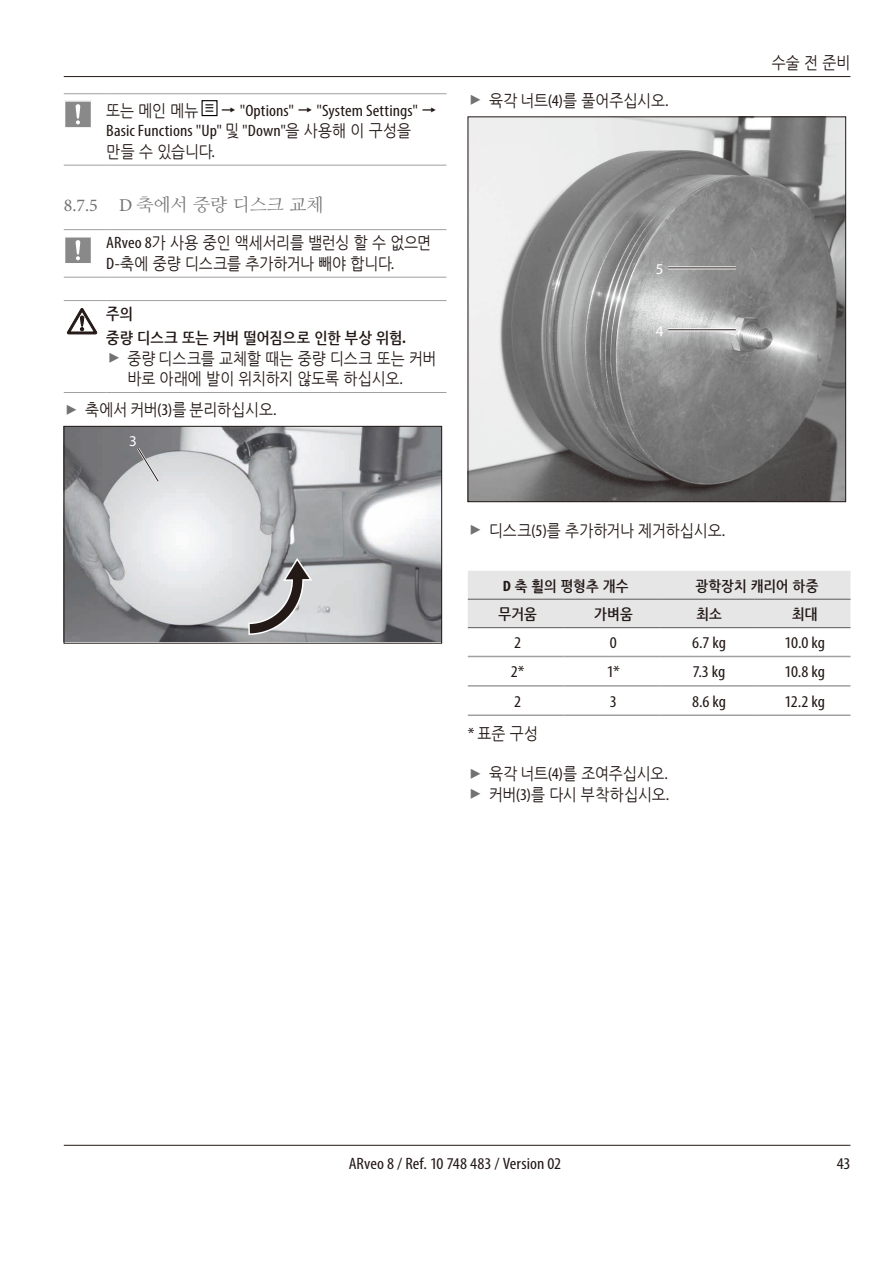
<style>
.page{position:relative;width:893px;height:1263px;background:#fff}
.page>*{position:absolute;margin:0;border:0;box-sizing:border-box;transform-origin:0 0}
.t1{font:18px "Nanum Myeongjo";color:#727272}
.Leica_Grundtext{font:16.5px/20.2px "Nanum Gothic";letter-spacing:-.005em;color:#231916;scale:.9 1}
.Leica_Grundtext-2{font:condensed 16.5px/20.2px "Myriad Pro";letter-spacing:.005em;color:#231916;scale:1.1 1}
.Warnhinweis_Quelle{font:700 15.75px "Nanum Gothic";color:#231916;scale:.9 1}
.Warnhinweis_Gefahr{font:700 15.75px "Nanum Gothic";color:#231916;scale:.9 1}
.Leica_Tabelle_Kopfz{font:700 15px "Nanum Gothic";letter-spacing:.01em;color:#231916;scale:.9 1}
.t2{font:15px "Myriad Pro";color:#fff}
.s1{font-family:"Nanum Gothic";font-stretch:normal}
.s2{font-family:"Minion Pro"}
.s3{font-family:"Myriad Pro";font-stretch:condensed}
</style>
<div class="page">
<hr style="left:64px;top:76px;width:786px;height:1px;background:#231916">
<hr style="left:64px;top:1145px;width:786px;height:1px;background:#231916">
<hr style="left:64px;top:93px;width:42px;height:1px;background:#a0a0a1">
<hr style="left:106px;top:93px;width:340px;height:1px;background:#a0a0a1">
<hr style="left:64px;top:165px;width:42px;height:1px;background:#a0a0a1">
<hr style="left:106px;top:165px;width:340px;height:1px;background:#a0a0a1">
<svg style="left:64px;top:100px;width:28px;height:28px"></svg>
<hr style="left:64px;top:229px;width:42px;height:1px;background:#a0a0a1">
<hr style="left:106px;top:229px;width:340px;height:1px;background:#a0a0a1">
<hr style="left:64px;top:277px;width:42px;height:1px;background:#a0a0a1">
<hr style="left:106px;top:277px;width:340px;height:1px;background:#a0a0a1">
<svg style="left:65px;top:237px;width:26px;height:26px"></svg>
<hr style="left:64px;top:300px;width:42px;height:1px;background:#a0a0a1">
<hr style="left:106px;top:300px;width:340px;height:1px;background:#a0a0a1">
<hr style="left:64px;top:392px;width:42px;height:1px;background:#a0a0a1">
<hr style="left:106px;top:392px;width:340px;height:1px;background:#a0a0a1">
<div style="left:65px;top:307px;width:34px;height:31px;background:linear-gradient(to right,#fff,#fff)"></div>
<svg style="left:67px;top:308px;width:30px;height:26px"></svg>
<img style="left:66px;top:428px;width:374px;height:213px">
<svg style="left:135px;top:445px;width:26px;height:39px"></svg>
<svg style="left:247px;top:428px;width:68px;height:208px;background:#aaabae"></svg>
<div style="left:64px;top:426px;width:378px;height:217px;border:1px solid #231916"></div>
<img style="left:470px;top:119px;width:374px;height:381px">
<hr style="left:668px;top:266px;width:68px;height:3px;background:#fff">
<hr style="left:668px;top:328px;width:68px;height:3px;background:#fff">
<hr style="left:668px;top:267px;width:68px;height:1px;background:#231916">
<hr style="left:668px;top:329px;width:68px;height:1px;background:#231916">
<div style="left:468px;top:117px;width:378px;height:385px;border:1px solid #231916"></div>
<div style="left:468px;top:571px;width:382px;height:56px;background:#e6e6e7"></div>
<hr style="left:468px;top:599px;width:95px;height:1px;background:#595857">
<hr style="left:563px;top:599px;width:96px;height:1px;background:#595857">
<hr style="left:659px;top:599px;width:96px;height:1px;background:#595857">
<hr style="left:755px;top:599px;width:95px;height:1px;background:#595857">
<hr style="left:468px;top:627px;width:95px;height:1px;background:#595857">
<hr style="left:563px;top:627px;width:96px;height:1px;background:#595857">
<hr style="left:659px;top:627px;width:96px;height:1px;background:#595857">
<hr style="left:755px;top:627px;width:95px;height:1px;background:#595857">
<hr style="left:468px;top:656px;width:95px;height:1px;background:#a0a0a1">
<hr style="left:563px;top:656px;width:96px;height:1px;background:#a0a0a1">
<hr style="left:659px;top:656px;width:96px;height:1px;background:#a0a0a1">
<hr style="left:755px;top:656px;width:95px;height:1px;background:#a0a0a1">
<hr style="left:468px;top:685px;width:95px;height:2px;background:#a0a0a1">
<hr style="left:563px;top:685px;width:96px;height:2px;background:#a0a0a1">
<hr style="left:659px;top:685px;width:96px;height:2px;background:#a0a0a1">
<hr style="left:755px;top:685px;width:95px;height:2px;background:#a0a0a1">
<hr style="left:468px;top:714px;width:95px;height:2px;background:#a0a0a1">
<hr style="left:563px;top:714px;width:96px;height:2px;background:#a0a0a1">
<hr style="left:659px;top:714px;width:96px;height:2px;background:#a0a0a1">
<hr style="left:755px;top:714px;width:95px;height:2px;background:#a0a0a1">
<svg style="left:202px;top:100px;width:16px;height:16px"></svg>
<p class="Leica_Grundtext" style="left:106px;top:101px;width:104px">또는 메인 메뉴</p>
<p class="Leica_Grundtext-2" style="left:240px;top:100px;width:51px">"Options"</p>
<p class="Leica_Grundtext-2" style="left:106px;top:100px;width:285px;text-indent:210px">"System Settings"<br>Basic Functions "Up" <span class="s1">및</span> "Down"<span class="s1">을 사용해 이 구성을 만들 수 있습니다</span>.</p>
<p class="t1" style="left:64px;top:193px;width:261px"><span class="s2">8.7.5 D</span> 축에서 중량 디스크 교체</p>
<p class="Leica_Grundtext" style="left:106px;top:233px;width:362px"><span class="s3">ARveo 8</span>가 사용 중인 액세서리를 밸런싱 할 수 없으면<br><span class="s3">D-</span>축에 중량 디스크를 추가하거나 빼야 합니다<span class="s3">.</span></p>
<p class="Warnhinweis_Gefahr" style="left:106px;top:306px;width:32px">주의</p>
<p class="Warnhinweis_Quelle" style="left:106px;top:331px;width:334px">중량 디스크 또는 커버 떨어짐으로 인한 부상 위험<span class="s3">.</span></p>
<p class="Leica_Grundtext" style="left:128px;top:349px;width:345px">중량 디스크를 교체할 때는 중량 디스크 또는 커버 바로 아래에 발이 위치하지 않도록 하십시오<span class="s3">.</span></p>
<p class="Leica_Grundtext" style="left:85px;top:400px;width:214px">축에서 커버<span class="s3">(3)</span>를 분리하십시오<span class="s3">.</span></p>
<p class="t2" style="left:129px;top:431px;width:9px">3</p>
<p class="Leica_Grundtext" style="left:489px;top:91px;width:201px">육각 너트<span class="s3">(4)</span>를 풀어주십시오<span class="s3">.</span></p>
<p class="t2" style="left:656px;top:260px;width:9px">5</p>
<p class="t2" style="left:656px;top:322px;width:9px">4</p>
<p class="Leica_Grundtext" style="left:772px;top:53px;width:89px">수술 전 준비</p>
<p class="Leica_Grundtext" style="left:489px;top:521px;width:264px">디스크<span class="s3">(5)</span>를 추가하거나 제거하십시오<span class="s3">.</span></p>
<p class="Leica_Tabelle_Kopfz" style="left:503px;top:578px;width:141px"><span class="s3">D</span> 축 휠의 평형추 개수</p>
<p class="Leica_Tabelle_Kopfz" style="left:695px;top:578px;width:138px">광학장치 캐리어 하중</p>
<p class="Leica_Tabelle_Kopfz" style="left:499px;top:607px;width:44px">무거움</p>
<p class="Leica_Tabelle_Kopfz" style="left:594px;top:607px;width:44px">가벼움</p>
<p class="Leica_Tabelle_Kopfz" style="left:696px;top:607px;width:30px">최소</p>
<p class="Leica_Tabelle_Kopfz" style="left:792px;top:607px;width:30px">최대</p>
<p class="Leica_Grundtext-2" style="left:514px;top:632px;width:8px">2</p>
<p class="Leica_Grundtext-2" style="left:610px;top:632px;width:8px">0</p>
<p class="Leica_Grundtext-2" style="left:692px;top:632px;width:32px">6.7 kg</p>
<p class="Leica_Grundtext-2" style="left:784px;top:632px;width:38px">10.0 kg</p>
<p class="Leica_Grundtext-2" style="left:511px;top:662px;width:14px">2*</p>
<p class="Leica_Grundtext-2" style="left:607px;top:662px;width:14px">1*</p>
<p class="Leica_Grundtext-2" style="left:693px;top:662px;width:31px">7.3 kg</p>
<p class="Leica_Grundtext-2" style="left:784px;top:662px;width:38px">10.8 kg</p>
<p class="Leica_Grundtext-2" style="left:514px;top:691px;width:8px">2</p>
<p class="Leica_Grundtext-2" style="left:610px;top:691px;width:8px">3</p>
<p class="Leica_Grundtext-2" style="left:692px;top:691px;width:32px">8.6 kg</p>
<p class="Leica_Grundtext-2" style="left:784px;top:691px;width:38px">12.2 kg</p>
<p class="Leica_Grundtext" style="left:468px;top:724px;width:80px"><span class="s3">*</span> 표준 구성</p>
<p class="Leica_Grundtext" style="left:489px;top:764px;width:200px">육각 너트<span class="s3">(4)</span>를 조여주십시오<span class="s3">.</span></p>
<p class="Leica_Grundtext" style="left:489px;top:784px;width:202px">커버<span class="s3">(3)</span>를 다시 부착하십시오<span class="s3">.</span></p>
<p class="Leica_Grundtext-2" style="left:349px;top:1153px;width:195px">ARveo 8 / Ref. 10 748 483 / Version 02</p>
<p class="Leica_Grundtext-2" style="left:837px;top:1153px;width:14px">43</p>
</div>
